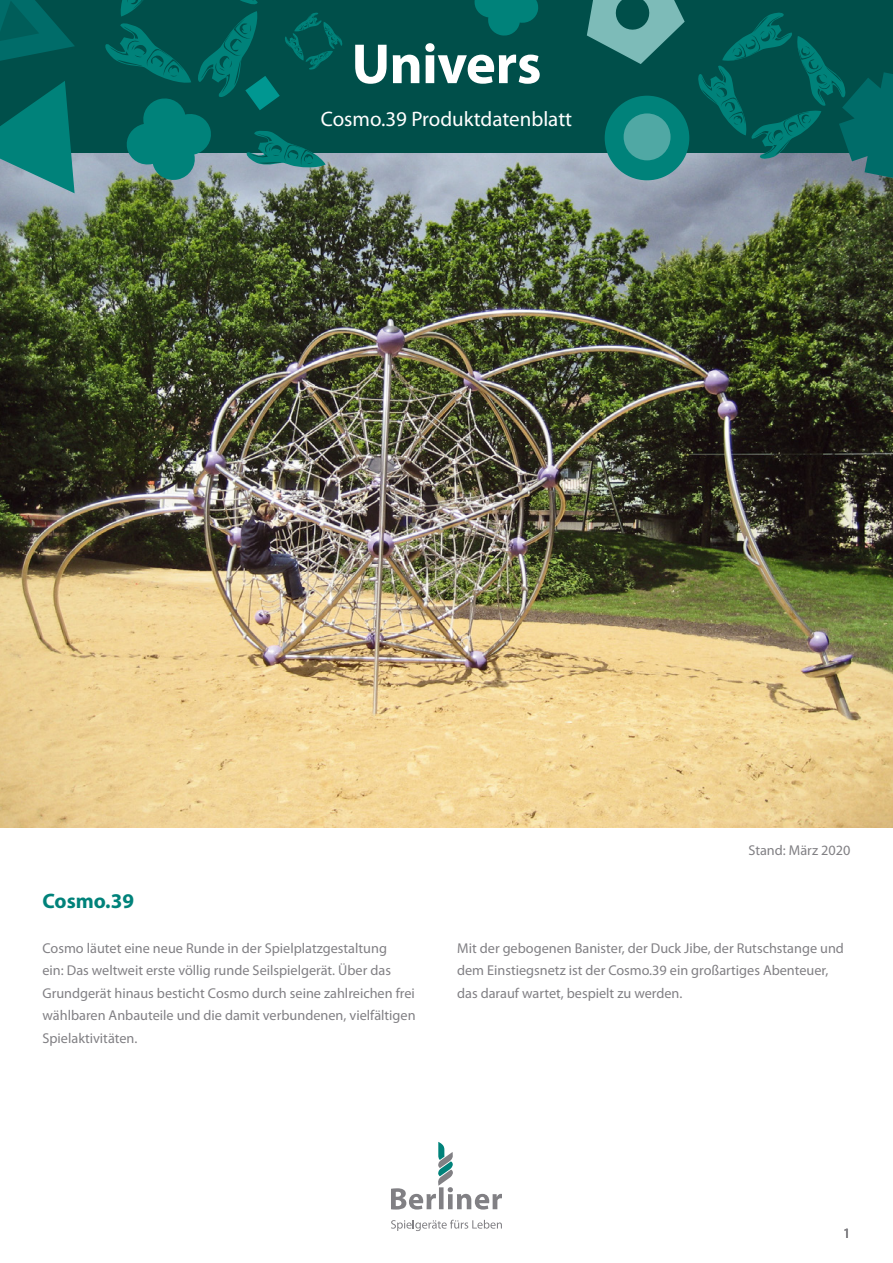
<style>
.page{position:relative;width:893px;height:1263px;background:#fff}
.page>*{position:absolute;margin:0;border:0;box-sizing:border-box;transform-origin:0 0}
.t1{font:700 57px "Myriad Pro";letter-spacing:-.01em;color:#fff}
.t2{font:21px "Myriad Pro";color:#fff}
.t3{font:700 21px "Myriad Pro";color:#00827a}
.t4{font:14.25px/22.5px "Myriad Pro";color:#818084}
</style>
<div class="page">
<img style="left:0;top:153px;width:893px;height:674px">
<div style="left:0;top:0;width:893px;height:153px;background:#004f4a"></div>
<svg style="left:0;top:0;width:74px;height:61px"></svg>
<svg style="left:0;top:81px;width:75px;height:112px"></svg>
<div style="left:605px;top:96px;width:84px;height:84px;background:#00827a;border-radius:50%"></div>
<div style="left:624px;top:113px;width:47px;height:47px;background:#50a8a4;border-radius:50%"></div>
<svg style="left:587px;top:0;width:98px;height:64px"></svg>
<svg style="left:474px;top:0;width:64px;height:36px"></svg>
<svg style="left:696px;top:12px;width:197px;height:166px"></svg>
<svg style="left:103px;top:0;width:240px;height:182px"></svg>
<svg style="left:391px;top:1142px;width:111px;height:67px"></svg>
<svg style="left:391px;top:1220px;width:111px;height:11px"></svg>
<h1 class="t1" style="left:351px;top:27px;width:192px">Univers</h1>
<h2 class="t2" style="left:321px;top:106px;width:253px">Cosmo.39 Produktdatenblatt</h2>
<p class="t4" style="left:748px;top:839px;width:104px">Stand: März 2020</p>
<h2 class="t3" style="left:43px;top:887px;width:93px">Cosmo.39</h2>
<p class="t4" style="left:43px;top:936px;width:375px">Cosmo läutet eine neue Runde in der Spielplatzgestaltung<br>ein: Das weltweit erste völlig runde Seilspielgerät. Über das Grundgerät hinaus besticht Cosmo durch seine zahlreichen frei wählbaren Anbauteile und die damit verbundenen, vielfältigen Spielaktivitäten.</p>
<p class="t4" style="left:457px;top:936px;width:388px">Mit der gebogenen Banister, der Duck Jibe, der Rutschstange und dem Einstiegsnetz ist der Cosmo.39 ein großartiges Abenteuer, das darauf wartet, bespielt zu werden.</p>
<p class="t4" style="left:843px;top:1221px;width:9px">1</p>
</div>
